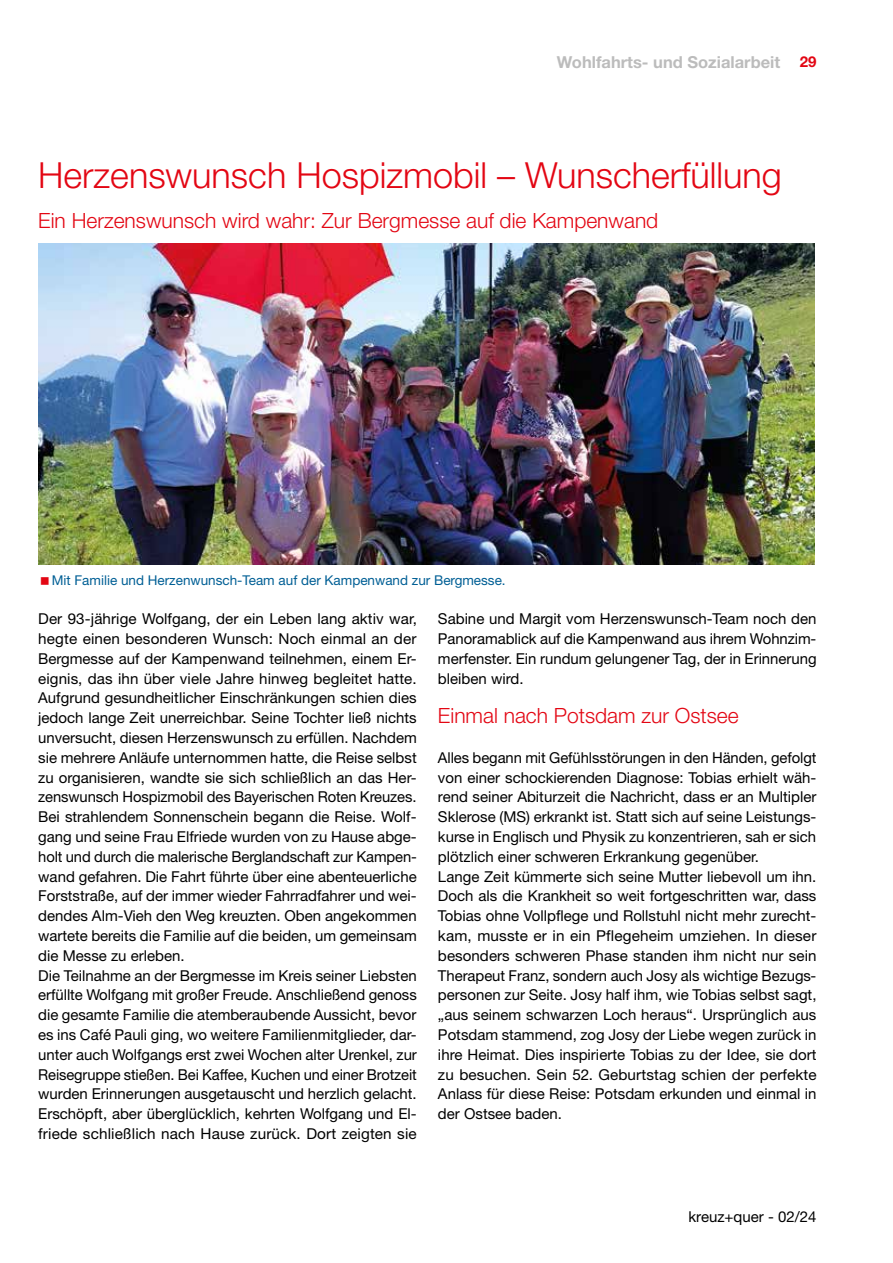
<style>
.page{position:relative;width:893px;height:1263px;background:#fff}
.page>*{position:absolute;margin:0;border:0;box-sizing:border-box;transform-origin:0 0}
.t1{font:300 36px "Helvetica Neue LT Std";color:#e30613}
.t2{font:300 21px "Helvetica Neue LT Std";color:#e30613}
.t3{font:700 16.5px "Helvetica Neue";color:#bcbcbc}
.t4{font:15px/19.8px "Helvetica Neue";color:#000}
.t5{font:700 15px "Helvetica Neue";color:#e30613}
.t6{font:13.5px "Helvetica Neue";color:#005f95}
</style>
<div class="page">
<img style="left:38px;top:243px;width:776px;height:322px">
<p class="t3" style="left:557px;top:52px;width:225px">Wohlfahrts- und Sozialarbeit</p>
<p class="t5" style="left:800px;top:52px;width:18px">29</p>
<h1 class="t1" style="left:38px;top:154px;width:745px">Herzenswunsch Hospizmobil – Wunscherfüllung</h1>
<h2 class="t2" style="left:38px;top:208px;width:622px">Ein Herzenswunsch wird wahr: Zur Bergmesse auf die Kampenwand</h2>
<p class="t6" style="left:52px;top:572px;width:455px">Mit Familie und Herzenwunsch-Team auf der Kampenwand zur Bergmesse.</p>
<p class="t4" style="left:38px;top:609px;width:380px">Der 93-jährige Wolfgang, der ein Leben lang aktiv war, hegte einen besonderen Wunsch: Noch einmal an der Bergmesse auf der Kampenwand teilnehmen, einem Er&shy;eignis, das ihn über viele Jahre hinweg begleitet hatte.<br>Aufgrund gesundheitlicher Einschränkungen schien dies jedoch lange Zeit unerreichbar. Seine Tochter ließ nichts unversucht, diesen Herzenswunsch zu erfüllen. Nachdem sie mehrere Anläufe unternommen hatte, die Reise selbst zu organisieren, wandte sie sich schließlich an das Her&shy;zenswunsch Hospizmobil des Bayerischen Roten Kreuzes.<br>Bei strahlendem Sonnenschein begann die Reise. Wolf&shy;gang und seine Frau Elfriede wurden von zu Hause abge&shy;holt und durch die malerische Berglandschaft zur Kampen&shy;wand gefahren. Die Fahrt führte über eine abenteuerliche Forststraße, auf der immer wieder Fahrradfahrer und wei&shy;dendes Alm-Vieh den Weg kreuzten. Oben angekommen wartete bereits die Familie auf die beiden, um gemeinsam die Messe zu erleben.<br>Die Teilnahme an der Bergmesse im Kreis seiner Liebsten erfüllte Wolfgang mit großer Freude. Anschließend genoss die gesamte Familie die atemberaubende Aussicht, bevor es ins Café Pauli ging, wo weitere Familienmitglieder, dar&shy;unter auch Wolfgangs erst zwei Wochen alter Urenkel, zur Reisegruppe stießen. Bei Kaffee, Kuchen und einer Brotzeit wurden Erinnerungen ausgetauscht und herzlich gelacht.<br>Erschöpft, aber überglücklich, kehrten Wolfgang und El&shy;friede schließlich nach Hause zurück. Dort zeigten sie</p>
<p class="t4" style="left:438px;top:609px;width:380px;text-align:justify">Sabine und Margit vom Herzenswunsch-Team noch den Panoramablick auf die Kampenwand aus ihrem Wohnzim&shy;merfenster. Ein rundum gelungener Tag, der in Erinnerung bleiben wird.</p>
<h2 class="t2" style="left:438px;top:703px;width:302px">Einmal nach Potsdam zur Ostsee</h2>
<p class="t4" style="left:438px;top:747px;width:380px">Alles begann mit Gefühlsstörungen in den Händen, gefolgt von einer schockierenden Diagnose: Tobias erhielt wäh&shy;rend seiner Abiturzeit die Nachricht, dass er an Multipler Sklerose (MS) erkrankt ist. Statt sich auf seine Leistungs&shy;kurse in Englisch und Physik zu konzentrieren, sah er sich plötzlich einer schweren Erkrankung gegenüber.<br>Lange Zeit kümmerte sich seine Mutter liebevoll um ihn.<br>Doch als die Krankheit so weit fortgeschritten war, dass Tobias ohne Vollpflege und Rollstuhl nicht mehr zurecht&shy;kam, musste er in ein Pflegeheim umziehen. In dieser besonders schweren Phase standen ihm nicht nur sein Therapeut Franz, sondern auch Josy als wichtige Bezugs&shy;personen zur Seite. Josy half ihm, wie Tobias selbst sagt, „aus seinem schwarzen Loch heraus“. Ursprünglich aus Potsdam stammend, zog Josy der Liebe wegen zurück in ihre Heimat. Dies inspirierte Tobias zu der Idee, sie dort zu besuchen. Sein 52. Geburtstag schien der perfekte Anlass für diese Reise: Potsdam erkunden und einmal in der Ostsee baden.</p>
<p class="t4" style="left:688px;top:1206px;width:129px">kreuz+quer - 02/24</p>
</div>
